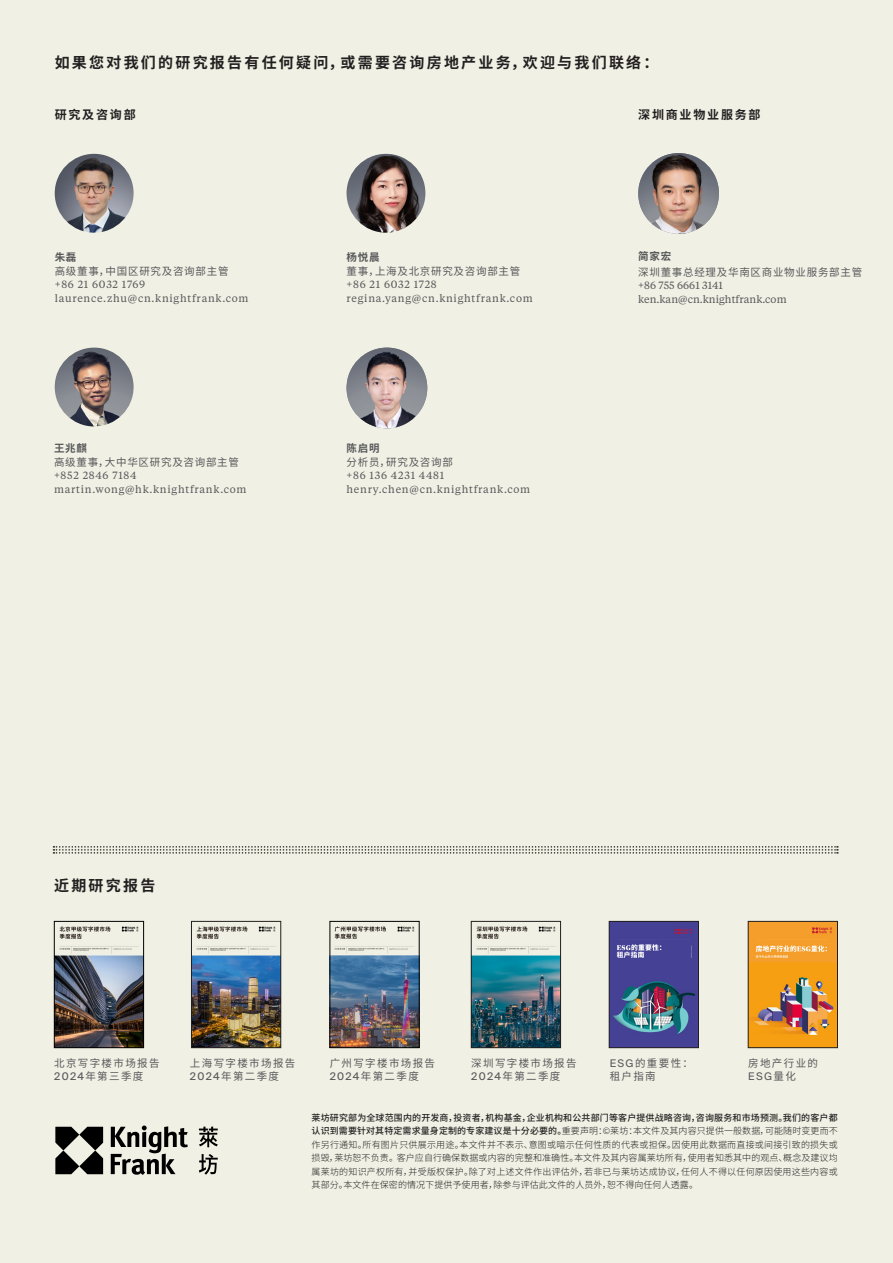
<style>
.page{position:relative;width:893px;height:1263px;background:#f0f0e4}
.page>*{position:absolute;margin:0;border:0;box-sizing:border-box;transform-origin:0 0}
.PUBLICATION_FURNITURE{font:700 15px "Noto Sans CJ Ksc";letter-spacing:.15em;color:#231f20}
.PUBLICATION_FURNITURE-2{font:700 12px "Noto Sans CJ Ksc";letter-spacing:.15em;color:#231f20}
.PUBLICATION_FURNITURE-3{font:10.5px/13.5px "Noto Sans CJ Ksc";letter-spacing:.07em;color:#57585a}
.t1{font:10.5px "Tiempos Text";letter-spacing:.07em;color:#57585a}
.PUBLICATION_FURNITURE-4{font:10.5px "Noto Sans CJ Ksc";letter-spacing:.13em;color:#57585a}
.t2{font:10.5px "Tiempos Text";letter-spacing:.005em;color:#57585a}
.PUBLICATION_FURNITURE-5{font:700 10.5px "Noto Sans CJ Ksc";letter-spacing:.07em;color:#57585a}
.PUBLICATION_FURNITURE-6{font:300 9px/13.5px "Noto Sans CJ Ksc";letter-spacing:.01em;color:#231f20;text-align:justify}
.s1{font-family:"Tiempos Text"}
.s2{font-family:"Suisse Intl"}
.s3{font-weight:500}
</style>
<div class="page">
<img style="left:347px;top:348px;width:80px;height:80px;border-radius:40px">
<img style="left:638px;top:153px;width:81px;height:81px;border-radius:40px">
<img style="left:55px;top:348px;width:79px;height:78px;border-radius:39px">
<img style="left:347px;top:154px;width:78px;height:79px;border-radius:39px">
<img style="left:55px;top:154px;width:79px;height:79px;border-radius:39px">
<svg style="left:55px;top:1127px;width:48px;height:47px"></svg>
<svg style="left:111px;top:1125px;width:77px;height:49px"></svg>
<svg style="left:199px;top:1127px;width:19px;height:20px"></svg>
<svg style="left:199px;top:1154px;width:19px;height:20px"></svg>
<svg style="left:53px;top:846px;width:785px;height:8px"></svg>
<img style="left:750px;top:923px;width:86px;height:123px">
<div style="left:748px;top:921px;width:90px;height:127px;border:1px solid #231f20"></div>
<img style="left:611px;top:923px;width:86px;height:123px">
<div style="left:609px;top:921px;width:90px;height:127px;border:1px solid #231f20"></div>
<img style="left:332px;top:926px;width:85px;height:120px">
<div style="left:330px;top:921px;width:89px;height:127px;border:1px solid #000"></div>
<img style="left:56px;top:926px;width:86px;height:120px">
<div style="left:54px;top:921px;width:90px;height:127px;border:1px solid #000"></div>
<img style="left:193px;top:926px;width:86px;height:120px">
<div style="left:191px;top:921px;width:90px;height:127px;border:1px solid #231f20"></div>
<img style="left:473px;top:926px;width:86px;height:120px">
<div style="left:471px;top:921px;width:90px;height:127px;border:1px solid #231f20"></div>
<p class="PUBLICATION_FURNITURE" style="left:55px;top:54px;width:605px">如果您对我们的研究报告有任何疑问，或需要咨询房地产业务，欢迎与我们联络：</p>
<p class="PUBLICATION_FURNITURE-2" style="left:55px;top:108px;width:83px">研究及咨询部</p>
<p class="PUBLICATION_FURNITURE-2" style="left:638px;top:108px;width:124px">深圳商业物业服务部</p>
<p class="PUBLICATION_FURNITURE-5" style="left:55px;top:251px;width:23px">朱磊</p>
<p class="PUBLICATION_FURNITURE-3" style="left:55px;top:264px;width:175px">高级董事，中国区研究及咨询部主管</p>
<p class="t1" style="left:55px;top:277px;width:92px">+86 21 6032 1769</p>
<p class="t1" style="left:55px;top:291px;width:195px">laurence.zhu@cn.knightfrank.com</p>
<p class="PUBLICATION_FURNITURE-5" style="left:54px;top:442px;width:34px">王兆麒</p>
<p class="PUBLICATION_FURNITURE-3" style="left:54px;top:455px;width:187px">高级董事，大中华区研究及咨询部主管</p>
<p class="t1" style="left:54px;top:468px;width:84px">+852 2846 7184</p>
<p class="t1" style="left:54px;top:482px;width:194px">martin.wong@hk.knightfrank.com</p>
<p class="PUBLICATION_FURNITURE-5" style="left:347px;top:251px;width:34px">杨悦晨</p>
<p class="PUBLICATION_FURNITURE-3" style="left:347px;top:264px;width:175px">董事，上海及北京研究及咨询部主管<span class="s1">+86 21 6032 1728</span></p>
<p class="t1" style="left:347px;top:291px;width:188px">regina.yang@cn.knightfrank.com</p>
<p class="PUBLICATION_FURNITURE-5" style="left:347px;top:442px;width:34px">陈启明</p>
<p class="PUBLICATION_FURNITURE-3" style="left:347px;top:455px;width:108px">分析员，研究及咨询部</p>
<p class="t1" style="left:347px;top:468px;width:99px">+86 136 4231 4481</p>
<p class="t1" style="left:347px;top:482px;width:185px">henry.chen@cn.knightfrank.com</p>
<p class="PUBLICATION_FURNITURE-5" style="left:638px;top:250px;width:34px">简家宏</p>
<p class="PUBLICATION_FURNITURE-3" style="left:638px;top:266px;width:225px">深圳董事总经理及华南区商业物业服务部主管<span class="s1">+86 755 6661 3141</span></p>
<p class="t2" style="left:638px;top:292px;width:150px">ken.kan@cn.knightfrank.com</p>
<p class="PUBLICATION_FURNITURE" style="left:54px;top:877px;width:103px">近期研究报告</p>
<p class="PUBLICATION_FURNITURE-4" style="left:54px;top:1057px;width:107px">北京写字楼市场报告</p>
<p class="PUBLICATION_FURNITURE-3" style="left:54px;top:1070px;width:91px"><span class="s2">2024</span>年第三季度</p>
<p class="PUBLICATION_FURNITURE-4" style="left:190px;top:1057px;width:107px">上海写字楼市场报告</p>
<p class="PUBLICATION_FURNITURE-3" style="left:190px;top:1070px;width:91px"><span class="s2">2024</span>年第二季度</p>
<p class="PUBLICATION_FURNITURE-4" style="left:330px;top:1057px;width:107px">广州写字楼市场报告</p>
<p class="PUBLICATION_FURNITURE-3" style="left:330px;top:1070px;width:91px"><span class="s2">2024</span>年第二季度</p>
<p class="PUBLICATION_FURNITURE-4" style="left:471px;top:1057px;width:107px">深圳写字楼市场报告</p>
<p class="PUBLICATION_FURNITURE-3" style="left:471px;top:1070px;width:91px"><span class="s2">2024</span>年第二季度</p>
<p class="PUBLICATION_FURNITURE-3" style="left:610px;top:1056px;width:85px"><span class="s2">ESG</span>的重要性：</p>
<p class="PUBLICATION_FURNITURE-3" style="left:610px;top:1070px;width:48px">租户指南</p>
<p class="PUBLICATION_FURNITURE-3" style="left:748px;top:1056px;width:71px">房地产行业的<br><span class="s2">ESG</span>量化</p>
<p class="PUBLICATION_FURNITURE-6" style="left:312px;top:1111px;width:528px"><span class="s3">莱坊研究部为全球范围内的开发商，投资者，机构基金，企业机构和公共部门等客户提供战略咨询，咨询服务和市场预测。我们的客户都认识到需要针对其特定需求量身定制的专家建议是十分必要的。</span>重要声明：©莱坊：本文件及其内容只提供一般数据，可能随时变更而不作另行通知。所有图片只供展示用途。本文件并不表示、意图或暗示任何性质的代表或担保。因使用此数据而直接或间接引致的损失或损毁，莱坊恕不负责。客户应自行确保数据或内容的完整和准确性。本文件及其内容属莱坊所有，使用者知悉其中的观点、概念及建议均属莱坊的知识产权所有，并受版权保护。除了对上述文件作出评估外，若非已与莱坊达成协议，任何人不得以任何原因使用这些内容或其部分。本文件在保密的情况下提供予使用者，除参与评估此文件的人员外，恕不得向任何人透露。</p>
</div>
